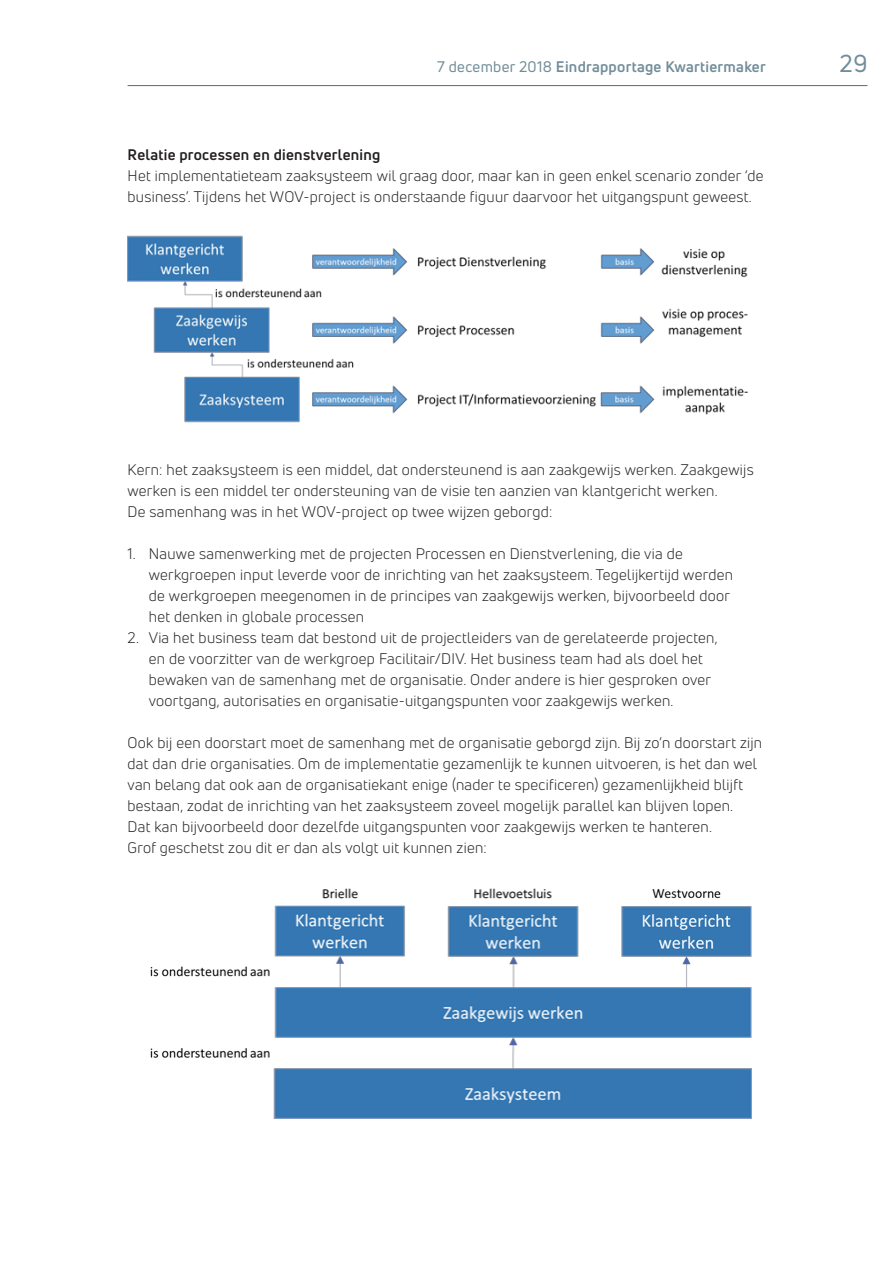
<style>
.page{position:relative;width:893px;height:1263px;background:#fff}
.page>*{position:absolute;margin:0;border:0;box-sizing:border-box;transform-origin:0 0}
.t1{font:24px "Uni Neue";color:#728d99}
.t2{font:15px/21px "Uni Neue";letter-spacing:.02em;color:#231f20}
.t3{font:700 15px "Uni Neue";letter-spacing:.02em;color:#728d99}
.t4{font:700 15px "Uni Neue";letter-spacing:.02em;color:#231f20}
.s1{font-weight:400}
</style>
<div class="page">
<hr style="left:128px;top:85px;width:739px;height:1px;background:#577482">
<img style="left:128px;top:235px;width:621px;height:188px">
<img style="left:150px;top:888px;width:601px;height:230px">
<p class="t3" style="left:437px;top:57px;width:330px"><span class="s1">7 december 2018</span> Eindrapportage Kwartiermaker</p>
<h1 class="t1" style="left:839px;top:49px;width:29px">29</h1>
<p class="t4" style="left:128px;top:145px;width:254px">Relatie processen en dienstverlening</p>
<p class="t2" style="left:128px;top:165px;width:637px">Het implementatieteam zaaksysteem wil graag door, maar kan in geen enkel scenario zonder ‘de business’. Tijdens het WOV-project is onderstaande figuur daarvoor het uitgangspunt geweest.</p>
<p class="t2" style="left:128px;top:459px;width:628px">Kern: het zaaksysteem is een middel, dat ondersteunend is aan zaakgewijs werken. Zaakgewijs werken is een middel ter ondersteuning van de visie ten aanzien van klantgericht werken.</p>
<p class="t2" style="left:128px;top:501px;width:426px">De samenhang was in het WOV-project op twee wijzen geborgd:</p>
<p class="t2" style="left:149px;top:543px;width:586px;text-indent:-21px">1. Nauwe samenwerking met de projecten Processen en Dienstverlening, die via de werkgroepen input leverde voor de inrichting van het zaaksysteem. Tegelijkertijd werden de werkgroepen meegenomen in de principes van zaakgewijs werken, bijvoorbeeld door het denken in globale processen</p>
<p class="t2" style="left:149px;top:627px;width:570px;text-indent:-21px">2. Via het business team dat bestond uit de projectleiders van de gerelateerde projecten, en de voorzitter van de werkgroep Facilitair/DIV. Het business team had als doel het bewaken van de samenhang met de organisatie. Onder andere is hier gesproken over voortgang, autorisaties en organisatie-uitgangspunten voor zaakgewijs werken.</p>
<p class="t2" style="left:128px;top:732px;width:636px">Ook bij een doorstart moet de samenhang met de organisatie geborgd zijn. Bij zo’n doorstart zijn dat dan drie organisaties. Om de implementatie gezamenlijk te kunnen uitvoeren, is het dan wel van belang dat ook aan de organisatiekant enige (nader te specificeren) gezamenlijkheid blijft bestaan, zodat de inrichting van het zaaksysteem zoveel mogelijk parallel kan blijven lopen.<br>Dat kan bijvoorbeeld door dezelfde uitgangspunten voor zaakgewijs werken te hanteren.</p>
<p class="t2" style="left:128px;top:837px;width:361px">Grof geschetst zou dit er dan als volgt uit kunnen zien:</p>
</div>
